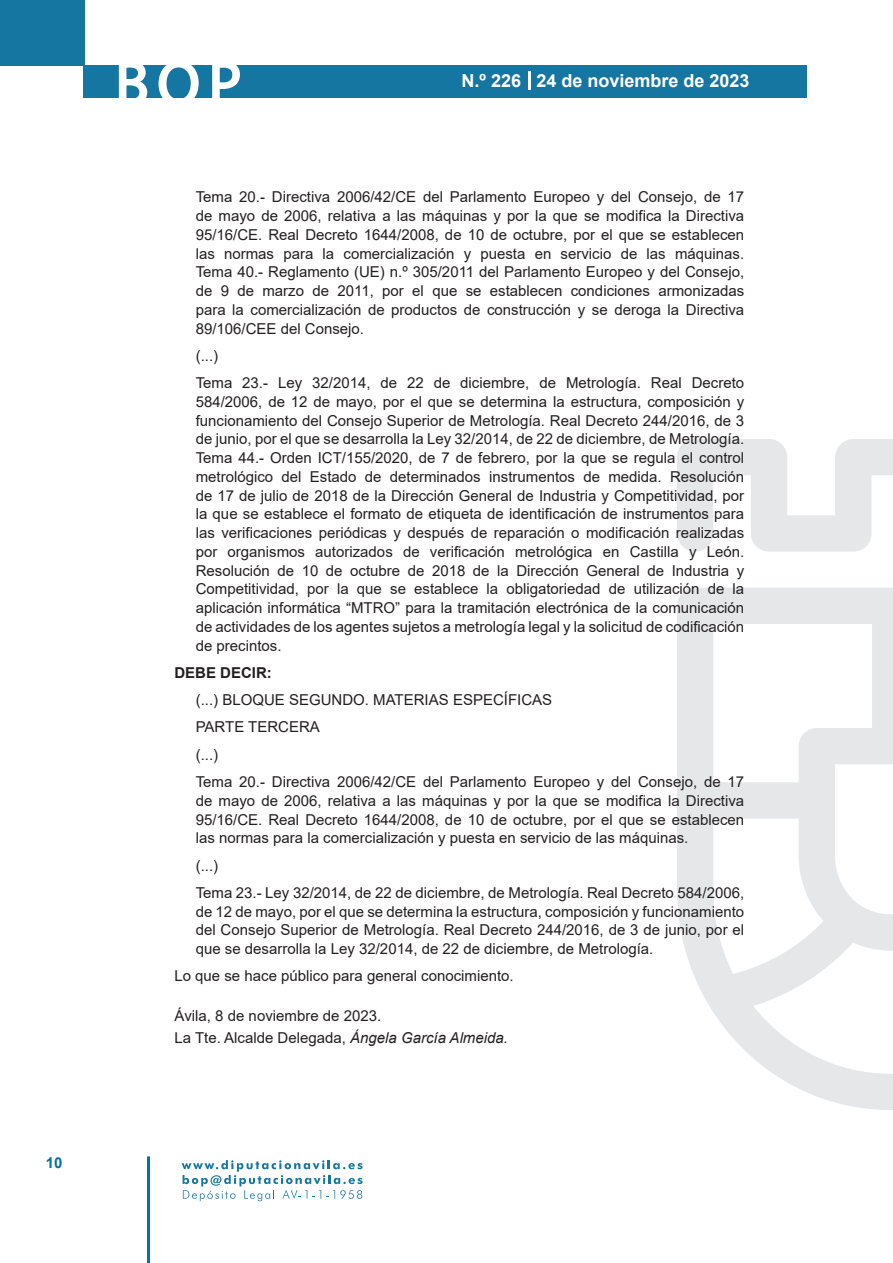
<style>
.page{position:relative;width:893px;height:1263px;background:#fff}
.page>*{position:absolute;margin:0;border:0;box-sizing:border-box;transform-origin:0 0}
.t1{font:500 61.5px "Avant Garde";color:#fff}
.t2{font:700 18px "Arial";color:#fff}
.texto_normal{font:15px/18.8px "Arial";color:#231f20;text-align:justify}
.firma{font:15px "Arial";color:#231f20}
.fecha{font:15px "Arial";color:#231f20}
.texto_normal-2{font:700 15px "Arial";color:#231f20}
.t3{font:700 15px "Arial";color:#04739f}
.s1{font-style:italic}
</style>
<div class="page">
<div style="left:0;top:0;width:85px;height:65px;background:#1676a2"></div>
<div style="left:84px;top:65px;width:723px;height:33px;background:#1676a2"></div>
<svg style="left:118px;top:65px;width:30px;height:33px"></svg>
<svg style="left:158px;top:65px;width:41px;height:33px"></svg>
<svg style="left:212px;top:65px;width:28px;height:33px"></svg>
<svg style="left:182px;top:1160px;width:181px;height:41px"></svg>
<hr style="left:147px;top:1156px;width:3px;height:107px;background:#04739f">
<svg style="left:529px;top:71px;width:2px;height:19px"></svg>
<svg style="left:677px;top:439px;width:216px;height:671px"></svg>
<p class="t3" style="left:46px;top:1152px;width:18px">10</p>
<h1 class="t1" style="left:115px;top:46px;width:128px">BOP</h1>
<p class="t2" style="left:462px;top:68px;width:289px">N.º 226 24 de noviembre de 2023</p>
<p class="texto_normal" style="left:196px;top:188px;width:550px">Tema 20.- Directiva 2006/42/CE del Parlamento Europeo y del Consejo, de 17 de mayo de 2006, relativa a las máquinas y por la que se modifica la Directiva 95/16/CE. Real Decreto 1644/2008, de 10 de octubre, por el que se establecen las normas para la comercialización y puesta en servicio de las máquinas.<br>Tema 40.- Reglamento (UE) n.º 305/2011 del Parlamento Europeo y del Consejo, de 9 de marzo de 2011, por el que se establecen condiciones armonizadas para la comercialización de productos de construcción y se deroga la Directiva 89/106/CEE del Consejo.</p>
<p class="texto_normal" style="left:196px;top:346px;width:24px">(...)</p>
<p class="texto_normal" style="left:196px;top:373px;width:550px">Tema 23.- Ley 32/2014, de 22 de diciembre, de Metrología. Real Decreto 584/2006, de 12 de mayo, por el que se determina la estructura, composición y funcionamiento del Consejo Superior de Metrología. Real Decreto 244/2016, de 3 de junio, por el que se desarrolla la Ley 32/2014, de 22 de diciembre, de Metrología.<br>Tema 44.- Orden ICT/155/2020, de 7 de febrero, por la que se regula el control metrológico del Estado de determinados instrumentos de medida. Resolución de 17 de julio de 2018 de la Dirección General de Industria y Competitividad, por la que se establece el formato de etiqueta de identificación de instrumentos para las verificaciones periódicas y después de reparación o modificación realizadas por organismos autorizados de verificación metrológica en Castilla y León.<br>Resolución de 10 de octubre de 2018 de la Dirección General de Industria y Competitividad, por la que se establece la obligatoriedad de utilización de la aplicación informática “MTRO” para la tramitación electrónica de la comunicación de actividades de los agentes sujetos a metrología legal y la solicitud de codificación de precintos.</p>
<p class="texto_normal-2" style="left:174px;top:662px;width:99px">DEBE DECIR:</p>
<p class="texto_normal" style="left:196px;top:690px;width:358px">(...) BLOQUE SEGUNDO. MATERIAS ESPECÍFICAS</p>
<p class="texto_normal" style="left:196px;top:718px;width:126px">PARTE TERCERA</p>
<p class="texto_normal" style="left:196px;top:745px;width:24px">(...)</p>
<p class="texto_normal" style="left:196px;top:772px;width:550px">Tema 20.- Directiva 2006/42/CE del Parlamento Europeo y del Consejo, de 17 de mayo de 2006, relativa a las máquinas y por la que se modifica la Directiva 95/16/CE. Real Decreto 1644/2008, de 10 de octubre, por el que se establecen las normas para la comercialización y puesta en servicio de las máquinas.</p>
<p class="texto_normal" style="left:196px;top:856px;width:24px">(...)</p>
<p class="texto_normal" style="left:196px;top:883px;width:550px">Tema 23.- Ley 32/2014, de 22 de diciembre, de Metrología. Real Decreto 584/2006, de 12 de mayo, por el que se determina la estructura, composición y funcionamiento del Consejo Superior de Metrología. Real Decreto 244/2016, de 3 de junio, por el que se desarrolla la Ley 32/2014, de 22 de diciembre, de Metrología.</p>
<p class="texto_normal" style="left:174px;top:966px;width:341px">Lo que se hace público para general conocimiento.</p>
<p class="fecha" style="left:174px;top:1005px;width:208px">Ávila, 8 de noviembre de 2023.</p>
<p class="firma" style="left:174px;top:1027px;width:335px">La Tte. Alcalde Delegada, <span class="s1">Ángela García Almeida.</span></p>
</div>
